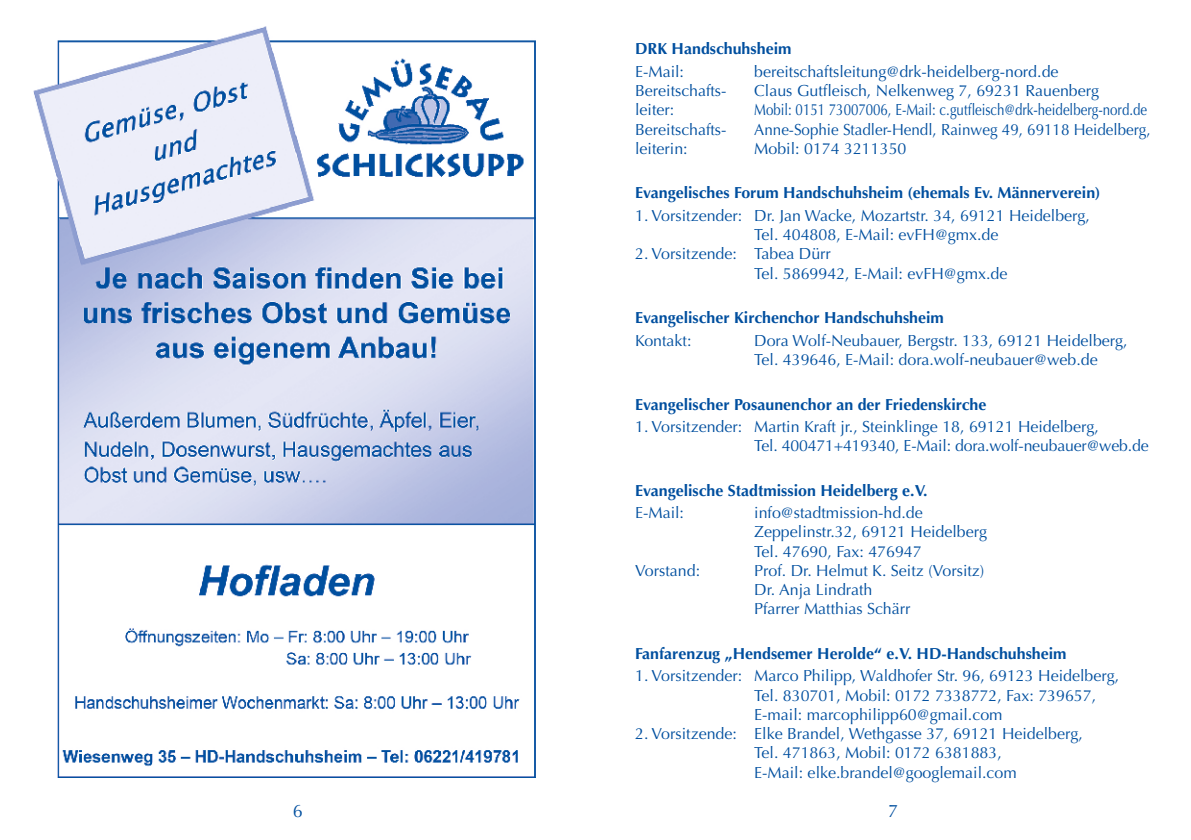
<style>
.page{position:relative;width:1191px;height:840px;background:#fff}
.page>*{position:absolute;margin:0;border:0;box-sizing:border-box;transform-origin:0 0}
.t1{font:18px "Optima";color:#004f9f}
.t2{font:16px/19.2px "Optima";color:#004f9f}
.t3{font:700 16px "Optima";color:#004f9f}
.t4{font:16px "Optima";color:#004f9f;scale:.83 1}
.t5{font:16px "Optima";color:#004f9f;scale:.95 1}
</style>
<div class="page">
<img style="left:34px;top:26px;width:502px;height:751px">
<p class="t3" style="left:635px;top:40px;width:158px">DRK Handschuhsheim</p>
<p class="t2" style="left:635px;top:62px;width:50px">E-Mail:</p>
<p class="t2" style="left:754px;top:62px;width:306px">bereitschaftsleitung@drk-heidelberg-nord.de</p>
<p class="t2" style="left:635px;top:81px;width:93px">Bereitschafts-</p>
<p class="t2" style="left:754px;top:81px;width:346px">Claus Gutfleisch, Nelkenweg 7, 69231 Rauenberg</p>
<p class="t2" style="left:635px;top:100px;width:41px">leiter:</p>
<p class="t4" style="left:754px;top:100px;width:475px">Mobil: 0151 73007006, E-Mail: c.gutfleisch@drk-heidelberg-nord.de</p>
<p class="t2" style="left:635px;top:120px;width:93px">Bereitschafts-</p>
<p class="t5" style="left:754px;top:120px;width:419px">Anne-Sophie Stadler-Hendl, Rainweg 49, 69118 Heidelberg,</p>
<p class="t2" style="left:635px;top:139px;width:54px">leiterin:</p>
<p class="t2" style="left:754px;top:139px;width:154px">Mobil: 0174 3211350</p>
<p class="t3" style="left:635px;top:184px;width:467px">Evangelisches Forum Handschuhsheim (ehemals Ev. Männerverein)</p>
<p class="t2" style="left:754px;top:206px;width:337px;text-indent:-119px">1. Vorsitzender: Dr. Jan Wacke, Mozartstr. 34, 69121 Heidelberg,<br>Tel. 404808, E-Mail: evFH@gmx.de</p>
<p class="t2" style="left:754px;top:244px;width:255px;text-indent:-119px">2. Vorsitzende: Tabea Dürr<br>Tel. 5869942, E-Mail: evFH@gmx.de</p>
<p class="t3" style="left:635px;top:308px;width:310px">Evangelischer Kirchenchor Handschuhsheim</p>
<p class="t2" style="left:635px;top:330px;width:58px">Kontakt:</p>
<p class="t2" style="left:754px;top:330px;width:375px">Dora Wolf-Neubauer, Bergstr. 133, 69121 Heidelberg,<br>Tel. 439646, E-Mail: dora.wolf-neubauer@web.de</p>
<p class="t3" style="left:635px;top:394px;width:353px">Evangelischer Posaunenchor an der Friedenskirche</p>
<p class="t2" style="left:754px;top:417px;width:396px;text-indent:-119px">1. Vorsitzender: Martin Kraft jr., Steinklinge 18, 69121 Heidelberg,<br>Tel. 400471+419340, E-Mail: dora.wolf-neubauer@web.de</p>
<p class="t3" style="left:635px;top:481px;width:294px">Evangelische Stadtmission Heidelberg e.V.</p>
<p class="t2" style="left:635px;top:503px;width:50px">E-Mail:</p>
<p class="t2" style="left:754px;top:503px;width:234px">info@stadtmission-hd.de<br>Zeppelinstr.32, 69121 Heidelberg<br>Tel. 47690, Fax: 476947</p>
<p class="t2" style="left:635px;top:560px;width:66px">Vorstand:</p>
<p class="t2" style="left:754px;top:560px;width:232px">Prof. Dr. Helmut K. Seitz (Vorsitz)<br>Dr. Anja Lindrath<br>Pfarrer Matthias Schärr</p>
<p class="t3" style="left:635px;top:644px;width:433px">Fanfarenzug „Hendsemer Herolde“ e.V. HD-Handschuhsheim</p>
<p class="t2" style="left:754px;top:666px;width:366px;text-indent:-119px">1. Vorsitzender: Marco Philipp, Waldhofer Str. 96, 69123 Heidelberg,<br>Tel. 830701, Mobil: 0172 7338772, Fax: 739657,<br>E-mail: marcophilipp60@gmail.com</p>
<p class="t2" style="left:754px;top:723px;width:330px;text-indent:-119px">2. Vorsitzende: Elke Brandel, Wethgasse 37, 69121 Heidelberg,<br>Tel. 471863, Mobil: 0172 6381883,<br>E-Mail: elke.brandel@googlemail.com</p>
<p class="t1" style="left:293px;top:800px;width:12px">6</p>
<p class="t1" style="left:888px;top:800px;width:12px">7</p>
</div>
